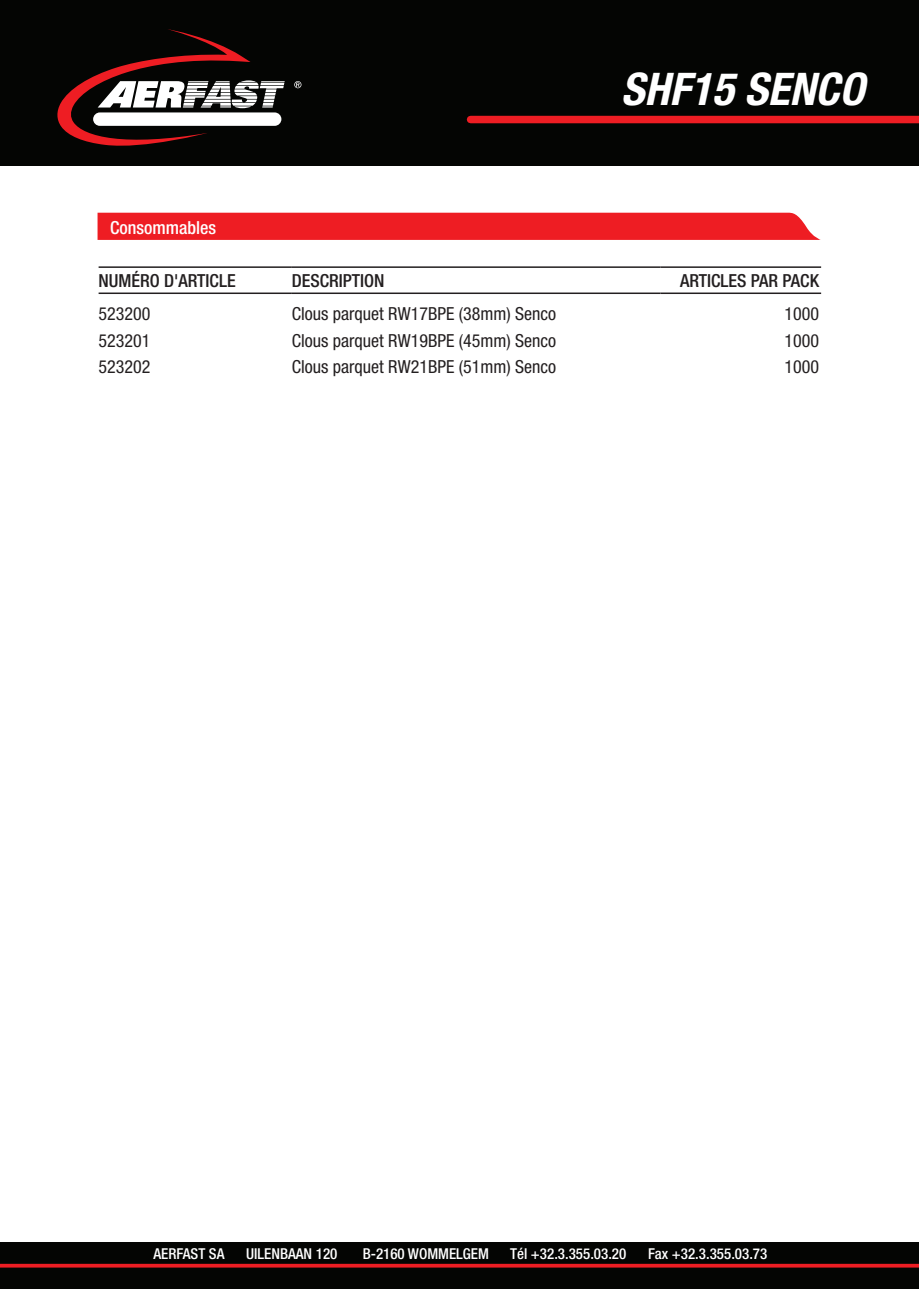
<style>
.page{position:relative;width:919px;height:1289px;background:#fff}
.page>*{position:absolute;margin:0;border:0;box-sizing:border-box;transform-origin:0 0}
.t1{font:italic 700 condensed 45px "Helvetica Neue";color:#fff}
.t2{font:condensed 18px "Helvetica Neue";color:#231f20}
.t3{font:500 condensed 18px "Helvetica Neue";color:#231f20}
.t4{font:500 condensed 18px "Helvetica Neue";color:#fff}
.t5{font:500 condensed 15px "Helvetica Neue";color:#fff}
</style>
<div class="page">
<div style="left:0;top:1242px;width:918px;height:46px;background:#040503"></div>
<div style="left:0;top:0;width:918px;height:166px;background:#040503"></div>
<svg style="left:57px;top:29px;width:228px;height:117px"></svg>
<div style="left:93px;top:112px;width:188px;height:14px;background:#fff;border-radius:7px"></div>
<svg style="left:294px;top:81px;width:7px;height:7px"></svg>
<div style="left:470px;top:116px;width:448px;height:7px;background:#ee1d23"></div>
<svg style="left:0;top:1263px;width:918px;height:4px;background:#bd181c"></svg>
<hr style="left:99px;top:266px;width:193px;height:2px;background:#231f20">
<hr style="left:292px;top:266px;width:368px;height:2px;background:#231f20">
<hr style="left:660px;top:266px;width:161px;height:2px;background:#231f20">
<hr style="left:99px;top:292px;width:193px;height:2px;background:#231f20">
<hr style="left:292px;top:292px;width:368px;height:2px;background:#231f20">
<hr style="left:660px;top:292px;width:161px;height:2px;background:#231f20">
<div style="left:97px;top:213px;width:723px;height:27px;background:#ee1d23"></div>
<p class="t4" style="left:110px;top:217px;width:107px">Consommables</p>
<h1 class="t1" style="left:621px;top:62px;width:245px">SHF15 SENCO</h1>
<p class="t3" style="left:99px;top:270px;width:138px">NUMÉRO D'ARTICLE</p>
<p class="t3" style="left:292px;top:270px;width:94px">DESCRIPTION</p>
<p class="t3" style="left:680px;top:270px;width:140px">ARTICLES PAR PACK</p>
<p class="t2" style="left:99px;top:303px;width:53px">523200</p>
<p class="t2" style="left:292px;top:303px;width:266px">Clous parquet RW17BPE (38mm) Senco</p>
<p class="t2" style="left:784px;top:303px;width:36px">1000</p>
<p class="t2" style="left:99px;top:330px;width:53px">523201</p>
<p class="t2" style="left:292px;top:330px;width:266px">Clous parquet RW19BPE (45mm) Senco</p>
<p class="t2" style="left:784px;top:330px;width:36px">1000</p>
<p class="t2" style="left:99px;top:356px;width:53px">523202</p>
<p class="t2" style="left:292px;top:356px;width:266px">Clous parquet RW21BPE (51mm) Senco</p>
<p class="t2" style="left:784px;top:356px;width:36px">1000</p>
<p class="t5" style="left:153px;top:1244px;width:73px">AERFAST SA</p>
<p class="t5" style="left:246px;top:1244px;width:93px">UILENBAAN 120</p>
<p class="t5" style="left:362px;top:1244px;width:128px">B-2160 WOMMELGEM</p>
<p class="t5" style="left:510px;top:1244px;width:118px">Tél +32.3.355.03.20</p>
<p class="t5" style="left:648px;top:1244px;width:121px">Fax +32.3.355.03.73</p>
</div>
